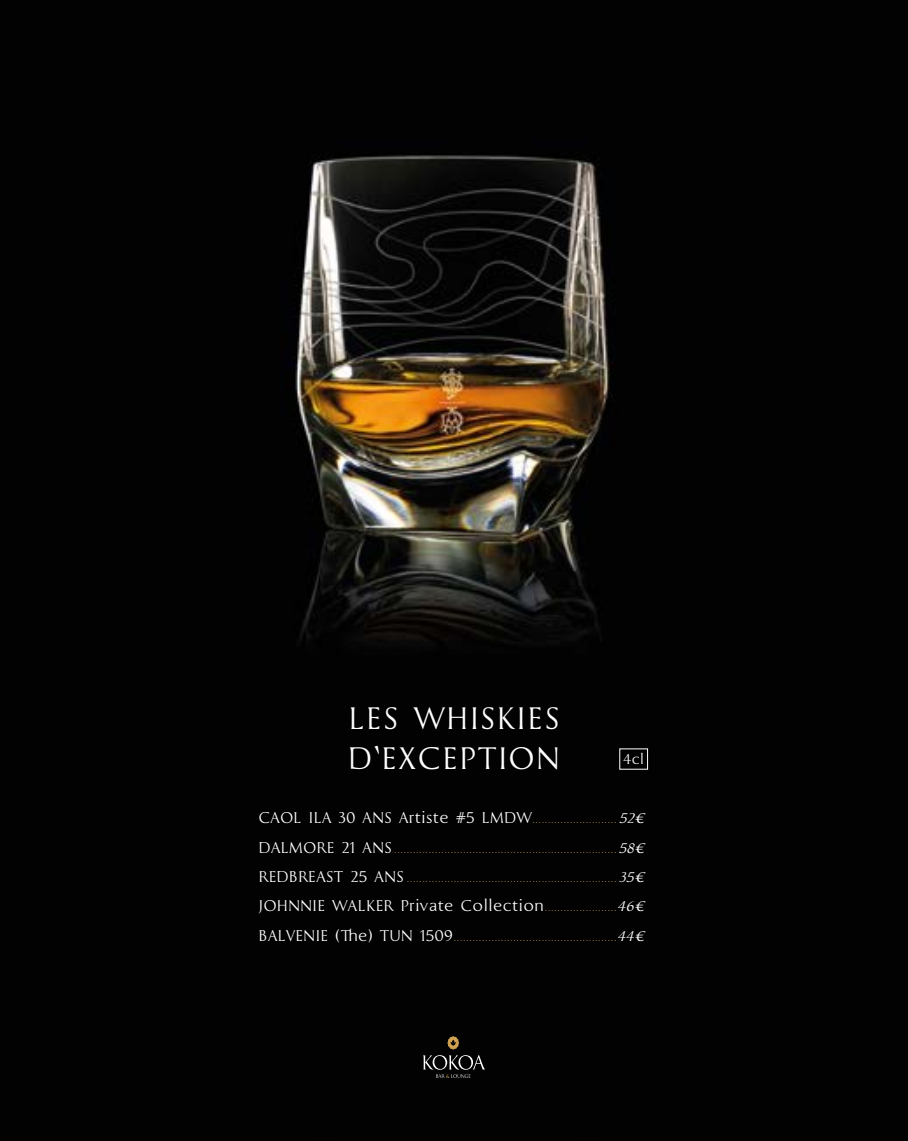
<style>
.page{position:relative;width:908px;height:1141px;background:#fff}
.page>*{position:absolute;margin:0;border:0;box-sizing:border-box;transform-origin:0 0}
.t1{font:35px/40.2px "Legan";letter-spacing:.05em;color:#fff}
.t2{font:17.5px "Legan";letter-spacing:.025em;color:#fff}
.t3{font:15.75px "Legan";color:#fff}
.t4{font:10.5px "Legan";color:#cfa151}
.s1{font-size:17.5px;color:#fff}
.s2{font-style:italic;font-size:15.75px;color:#fff}
.s3{font-size:10.5px;color:#cfa151}
.s4{font-style:italic;font-size:15.75px}
</style>
<div class="page">
<img style="left:0;top:0;width:908px;height:1141px">
<svg style="left:423px;top:1036px;width:62px;height:42px;background:#22211e"></svg>
<h1 class="t1" style="left:348px;top:697px;width:213px">LES WHISKIES<br>D’EXCEPTION</h1>
<h3 class="t3" style="left:623px;top:748px;width:22px">4cl</h3>
<p class="t4" style="left:259px;top:812px;width:394px"><span class="s1">CAOL ILA 30 ANS Artiste #5 LMDW</span>........................... <span class="s2">52€</span></p>
<p class="t4" style="left:259px;top:842px;width:394px"><span class="s1">DALMORE 21 ANS</span> .......................................................................<span class="s2">58€</span></p>
<p class="t4" style="left:259px;top:871px;width:394px"><span class="s1">REDBREAST 25 ANS</span> ................................................................... <span class="s2">35€</span></p>
<h2 class="t2" style="left:259px;top:894px;width:394px">JOHNNIE WALKER Private Collection<span class="s3">.......................</span><span class="s4">46€</span></h2>
<p class="t4" style="left:259px;top:930px;width:394px"><span class="s1">BALVENIE (The) TUN 1509</span>....................................................<span class="s2">44€</span></p>
</div>
